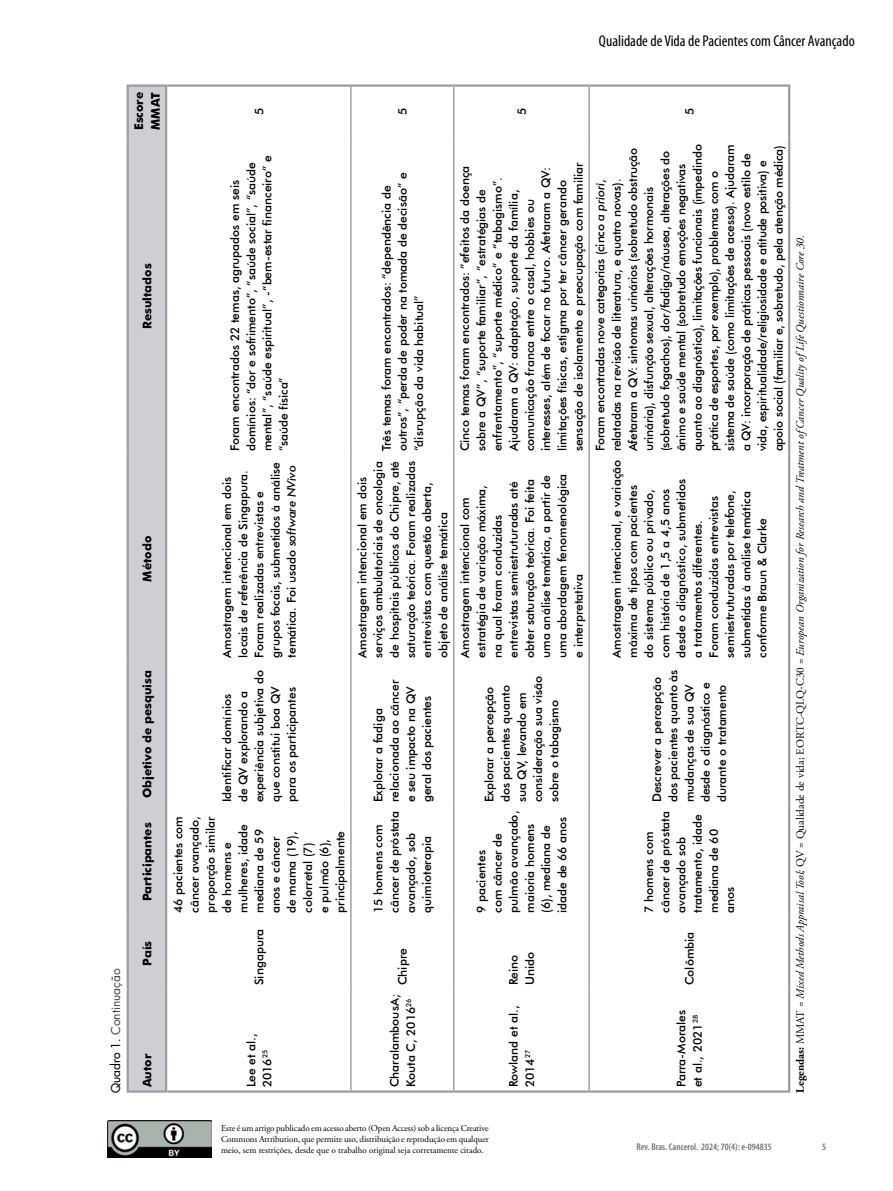
<style>
.page{position:relative;width:893px;height:1191px;background:#fff}
.page>*{position:absolute;margin:0;border:0;box-sizing:border-box;transform-origin:0 0}
.t1{font:condensed 15.75px "Myriad Pro";color:#000}
.t2{font:500 12px/16.2px "Futura BT";color:#000}
.t3{font:700 12px/16.5px "Futura BT";color:#000}
.t4{font:12px "Futura Std";color:#434141}
.t5{font:italic 11.25px "Adobe Garamond Pro";color:#000}
.t6{font:600 condensed 9.75px "Myriad Pro";color:#737277}
.t7{font:9px/10.8px "Adobe Garamond Pro";color:#000;text-align:justify}
.s1{font-weight:500;color:#000}
.s2{font-style:italic}
.s3{font-weight:700;font-style:normal}
.s4{font-style:normal}
</style>
<div class="page">
<img style="left:107px;top:1121px;width:104px;height:36px">
<div style="left:129px;top:87px;width:36px;height:1003px;background:#cecfd4"></div>
<hr style="left:165px;top:989px;width:2px;height:103px;background:#9d9ba0">
<hr style="left:165px;top:917px;width:2px;height:72px;background:#9d9ba0">
<hr style="left:165px;top:806px;width:2px;height:111px;background:#9d9ba0">
<hr style="left:165px;top:662px;width:2px;height:144px;background:#9d9ba0">
<hr style="left:165px;top:455px;width:2px;height:207px;background:#9d9ba0">
<hr style="left:165px;top:137px;width:2px;height:318px;background:#9d9ba0">
<hr style="left:165px;top:84px;width:2px;height:53px;background:#9d9ba0">
<hr style="left:127px;top:989px;width:2px;height:103px;background:#9d9ba0">
<hr style="left:129px;top:1090px;width:36px;height:2px;background:#9d9ba0">
<hr style="left:127px;top:917px;width:2px;height:72px;background:#9d9ba0">
<hr style="left:127px;top:806px;width:2px;height:111px;background:#9d9ba0">
<hr style="left:127px;top:662px;width:2px;height:144px;background:#9d9ba0">
<hr style="left:127px;top:455px;width:2px;height:207px;background:#9d9ba0">
<hr style="left:127px;top:137px;width:2px;height:318px;background:#9d9ba0">
<hr style="left:127px;top:84px;width:2px;height:53px;background:#9d9ba0">
<hr style="left:129px;top:84px;width:36px;height:3px;background:#9d9ba0">
<hr style="left:167px;top:1090px;width:184px;height:2px;background:#9d9ba0">
<hr style="left:167px;top:84px;width:184px;height:3px;background:#9d9ba0">
<hr style="left:351px;top:1090px;width:103px;height:2px;background:#9d9ba0">
<hr style="left:351px;top:84px;width:103px;height:3px;background:#9d9ba0">
<hr style="left:454px;top:1090px;width:135px;height:2px;background:#9d9ba0">
<hr style="left:454px;top:84px;width:135px;height:3px;background:#9d9ba0">
<hr style="left:589px;top:1090px;width:199px;height:2px;background:#9d9ba0">
<hr style="left:589px;top:84px;width:199px;height:3px;background:#9d9ba0">
<hr style="left:788px;top:989px;width:2px;height:103px;background:#9d9ba0">
<hr style="left:788px;top:917px;width:2px;height:72px;background:#9d9ba0">
<hr style="left:788px;top:806px;width:2px;height:111px;background:#9d9ba0">
<hr style="left:788px;top:662px;width:2px;height:144px;background:#9d9ba0">
<hr style="left:788px;top:455px;width:2px;height:207px;background:#9d9ba0">
<hr style="left:788px;top:137px;width:2px;height:318px;background:#9d9ba0">
<hr style="left:788px;top:84px;width:2px;height:53px;background:#9d9ba0">
<hr style="left:351px;top:989px;width:1px;height:101px;background:#737277">
<hr style="left:351px;top:917px;width:1px;height:72px;background:#737277">
<hr style="left:351px;top:806px;width:1px;height:111px;background:#737277">
<hr style="left:351px;top:662px;width:1px;height:144px;background:#737277">
<hr style="left:351px;top:455px;width:1px;height:207px;background:#737277">
<hr style="left:351px;top:137px;width:1px;height:318px;background:#737277">
<hr style="left:351px;top:87px;width:1px;height:50px;background:#737277">
<hr style="left:454px;top:989px;width:1px;height:101px;background:#737277">
<hr style="left:454px;top:917px;width:1px;height:72px;background:#737277">
<hr style="left:454px;top:806px;width:1px;height:111px;background:#737277">
<hr style="left:454px;top:662px;width:1px;height:144px;background:#737277">
<hr style="left:454px;top:455px;width:1px;height:207px;background:#737277">
<hr style="left:454px;top:137px;width:1px;height:318px;background:#737277">
<hr style="left:454px;top:87px;width:1px;height:50px;background:#737277">
<hr style="left:589px;top:989px;width:1px;height:101px;background:#737277">
<hr style="left:589px;top:917px;width:1px;height:72px;background:#737277">
<hr style="left:589px;top:806px;width:1px;height:111px;background:#737277">
<hr style="left:589px;top:662px;width:1px;height:144px;background:#737277">
<hr style="left:589px;top:455px;width:1px;height:207px;background:#737277">
<hr style="left:589px;top:137px;width:1px;height:318px;background:#737277">
<hr style="left:589px;top:87px;width:1px;height:50px;background:#737277">
<h1 class="t1" style="left:599px;top:31px;width:257px">Qualidade de Vida de Pacientes com Câncer Avançado</h1>
<p class="t3" style="left:131px;top:130px;width:40px;rotate:-90deg">Escore<br>MMAT</p>
<p class="t3" style="left:139px;top:329px;width:67px;rotate:-90deg">Resultados</p>
<p class="t3" style="left:139px;top:581px;width:47px;rotate:-90deg">Método</p>
<p class="t4" style="left:108px;top:1092px;width:126px;rotate:-90deg"><span class="s1">Quadro 1.</span> Continuação</p>
<p class="t3" style="left:139px;top:798px;width:130px;rotate:-90deg">Objetivo de pesquisa</p>
<p class="t3" style="left:139px;top:901px;width:80px;rotate:-90deg">Participantes</p>
<p class="t3" style="left:139px;top:965px;width:26px;rotate:-90deg">País</p>
<p class="t3" style="left:139px;top:1087px;width:35px;rotate:-90deg">Autor</p>
<p class="t2" style="left:251px;top:115px;width:9px;rotate:-90deg">5</p>
<p class="t2" style="left:394px;top:115px;width:9px;rotate:-90deg">5</p>
<p class="t2" style="left:514px;top:115px;width:9px;rotate:-90deg">5</p>
<p class="t2" style="left:681px;top:115px;width:9px;rotate:-90deg">5</p>
<p class="t2" style="left:227px;top:451px;width:297px;rotate:-90deg">Foram encontrados 22 temas, agrupados em seis domínios: “dor e sofrimento”, “saúde social”, “saúde mental”, “saúde espiritual”, -“bem-estar financeiro” e “saúde física”</p>
<p class="t2" style="left:219px;top:657px;width:197px;rotate:-90deg">Amostragem intencional em dois locais de referência de Singapura.<br>Foram realizadas entrevistas e grupos focais, submetidos à análise temática. Foi usado <span class="s2">software NVivo</span></p>
<p class="t2" style="left:219px;top:802px;width:134px;rotate:-90deg">Identificar domínios<br>de QV explorando a experiência subjetiva do que constitui boa QV para os participantes</p>
<p class="t2" style="left:170px;top:913px;width:98px;rotate:-90deg">46 pacientes com câncer avançado, proporção similar de homens e mulheres, idade mediana de 59 anos e câncer<br>de mama (19), colorretal (7)<br>e pulmão (6), principalmente</p>
<p class="t2" style="left:251px;top:985px;width:58px;rotate:-90deg">Singapura</p>
<p class="t2" style="left:243px;top:1087px;width:55px;rotate:-90deg">Lee et al.,<br>2016<sup>25</sup></p>
<p class="t2" style="left:378px;top:451px;width:280px;rotate:-90deg">Três temas foram encontrados: “dependência de outros”, “perda de poder na tomada de decisão” e “disrupção da vida habitual”</p>
<p class="t2" style="left:354px;top:657px;width:198px;rotate:-90deg">Amostragem intencional em dois serviços ambulatoriais de oncologia de hospitais públicos do Chipre, até saturação teórica. Foram realizadas entrevistas com questão aberta, objeto de análise temática</p>
<p class="t2" style="left:370px;top:802px;width:124px;rotate:-90deg">Explorar a fadiga relacionada ao câncer e seu impacto na QV geral dos pacientes</p>
<p class="t2" style="left:370px;top:913px;width:103px;rotate:-90deg">15 homens com câncer de próstata avançado, sob quimioterapia</p>
<p class="t2" style="left:457px;top:451px;width:291px;rotate:-90deg">Cinco temas foram encontrados: “efeitos da doença sobre a QV”, “suporte familiar”, “estratégias de enfrentamento”, “suporte médico” e “tabagismo”.<br>Ajudaram a QV: adaptação, suporte da família, comunicação franca entre o casal, hobbies ou interesses, além de focar no futuro. Afetaram a QV: limitações físicas, estigma por ter câncer gerando sensação de isolamento e preocupação com familiar</p>
<p class="t2" style="left:457px;top:657px;width:185px;rotate:-90deg">Amostragem intencional com estratégia de variação máxima, na qual foram conduzidas entrevistas semiestruturadas até obter saturação teórica. Foi feita uma análise temática, a partir de uma abordagem fenomenológica e interpretativa</p>
<p class="t2" style="left:481px;top:802px;width:128px;rotate:-90deg">Explorar a percepção dos pacientes quanto sua QV, levando em consideração sua visão sobre o tabagismo</p>
<p class="t2" style="left:473px;top:913px;width:104px;rotate:-90deg">9 pacientes<br>com câncer de pulmão avançado, maioria homens (6), mediana de idade de 66 anos</p>
<p class="t2" style="left:386px;top:1087px;width:140px;rotate:-90deg">CharalambousA;<br>Kouta C, 2016<sup>26</sup> Chipre</p>
<p class="t2" style="left:505px;top:985px;width:35px;rotate:-90deg">Reino<br>Unido</p>
<p class="t2" style="left:505px;top:1087px;width:83px;rotate:-90deg">Rowland et al.,<br>2014<sup>27</sup></p>
<p class="t2" style="left:592px;top:451px;width:308px;rotate:-90deg">Foram encontradas nove categorias (cinco <span class="s2">a priori</span>, relatadas na revisão de literatura, e quatro novas).<br>Afetaram a QV: sintomas urinários (sobretudo obstrução urinária), disfunção sexual, alterações hormonais (sobretudo fogachos), dor/fadiga/náusea, alterações do ânimo e saúde mental (sobretudo emoções negativas quanto ao diagnóstico), limitações funcionais (impedindo prática de esportes, por exemplo), problemas com o sistema de saúde (como limitações de acesso). Ajudaram a QV: incorporação de práticas pessoais (novo estilo de vida, espiritualidade/religiosidade e atitude positiva) e apoio social (familiar e, sobretudo, pela atenção médica)</p>
<p class="t2" style="left:608px;top:657px;width:199px;rotate:-90deg">Amostragem intencional, e variação máxima de tipos com pacientes<br>do sistema público ou privado,<br>com história de 1,5 a 4,5 anos desde o diagnóstico, submetidos<br>a tratamentos diferentes.<br>Foram conduzidas entrevistas semiestruturadas por telefone, submetidas à análise temática conforme Braun &amp; Clarke</p>
<p class="t2" style="left:649px;top:802px;width:134px;rotate:-90deg">Descrever a percepção dos pacientes quanto às mudanças de sua QV desde o diagnóstico e durante o tratamento</p>
<p class="t2" style="left:641px;top:913px;width:103px;rotate:-90deg">7 homens com câncer de próstata avançado sob tratamento, idade mediana de 60 anos</p>
<p class="t2" style="left:681px;top:985px;width:55px;rotate:-90deg">Colômbia</p>
<p class="t2" style="left:673px;top:1087px;width:79px;rotate:-90deg">Parra-Morales et al., 2021<sup>28</sup></p>
<p class="t5" style="left:794px;top:1092px;width:859px;rotate:-90deg"><span class="s3">Legendas:</span> <span class="s4">MMAT =</span> Mixed Methods Appraisal Tool; <span class="s4">QV = Qualidade de vida; EORTC-QLQ-C30 =</span> European Organization for Research and Treatment ofCancer Quality ofLife Questionnaire Core 30.</p>
<p class="t7" style="left:221px;top:1123px;width:269px">Este é um artigo publicado em acesso aberto (Open Access) sob a licença Creative Commons Attribution, que permite uso, distribuição e reprodução em qualquer meio, sem restrições, desde que o trabalho original seja corretamente citado.</p>
<p class="t6" style="left:636px;top:1141px;width:137px">Rev. Bras. Cancerol. 2024; 70(4): e-094835</p>
<p class="t6" style="left:822px;top:1141px;width:5px">5</p>
</div>
